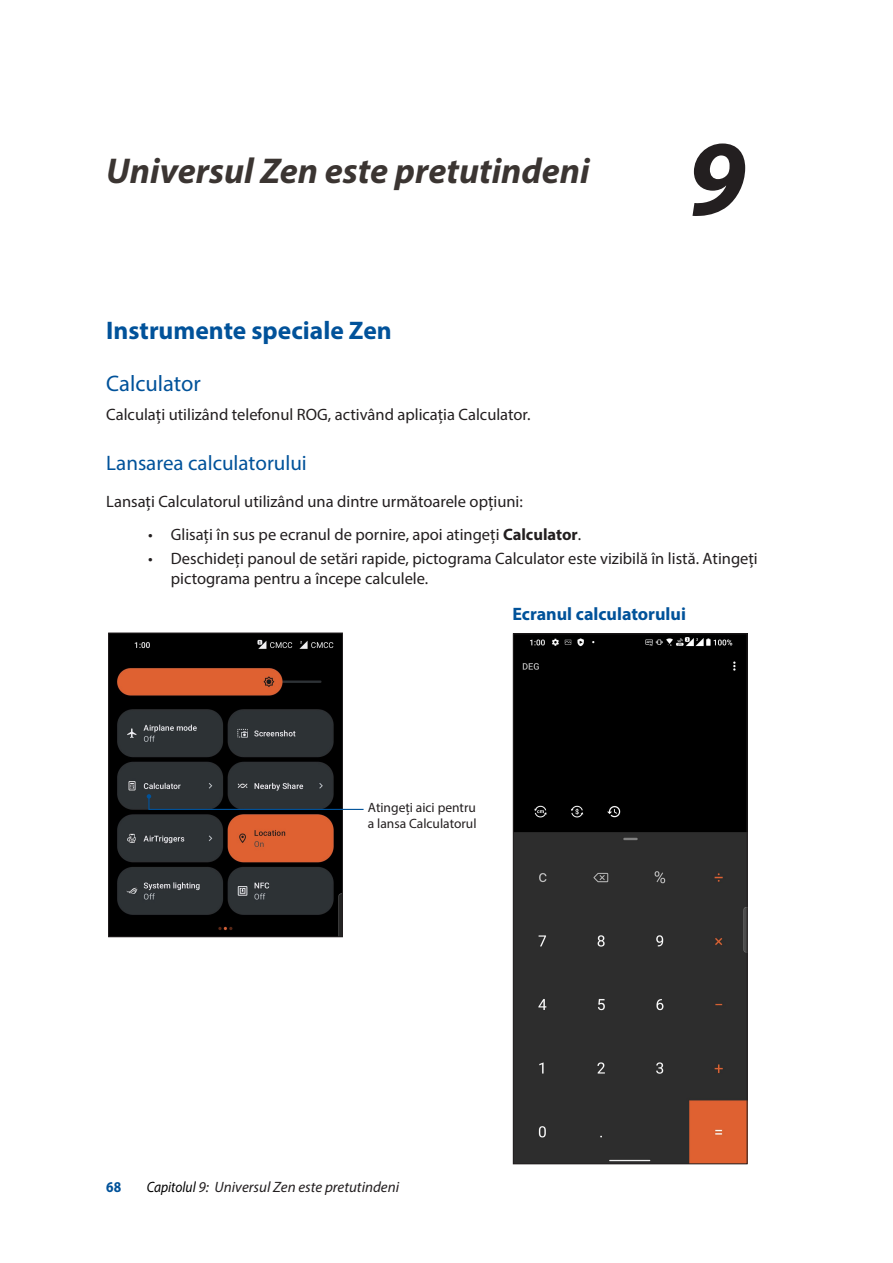
<style>
.page{position:relative;width:893px;height:1263px;background:#fff}
.page>*{position:absolute;margin:0;border:0;box-sizing:border-box;transform-origin:0 0}
.Zen_Chapter_No{font:italic 700 108px "Myriad Pro";color:#231f20}
.Chapter_Title__No_TO{font:italic 700 36px "Myriad Pro";color:#3b3532}
.Zen_Chapter_section{font:700 25.5px "Myriad Pro";color:#01529a}
.Zen_Heading_1{font:22.5px "Myriad Pro";color:#01529a}
.Zen_Heading_2{font:21px "Myriad Pro";color:#01529a}
.Zen_Heading_3__no_TO{font:700 18px "Myriad Pro";color:#01529a}
.Zen_Body_Text{font:16.5px/19.8px "Myriad Pro";color:#231f20}
.Zen_List{font:16.5px "Myriad Pro";color:#231f20}
.t1{font:italic 15px "Myriad Pro";color:#231f20}
.t2{font:700 15px "Myriad Pro";color:#01529a;scale:.9 1}
.Zen_Figure_Label_-_L{font:13.5px/16.2px "Myriad Pro";color:#231f20}
.s1{font-weight:700}
.s2{color:#000}
</style>
<div class="page">
<img style="left:515px;top:636px;width:230px;height:526px">
<div style="left:513px;top:634px;width:234px;height:530px;border:1px solid #231f20"></div>
<img style="left:110px;top:635px;width:231px;height:300px">
<div style="left:108px;top:633px;width:235px;height:304px;border:1px solid #231f20"></div>
<svg style="left:147px;top:794px;width:217px;height:16px;background:#384249"></svg>
<p class="Chapter_Title__No_TO" style="left:106px;top:147px;width:485px">Universul Zen este pretutindeni</p>
<p class="Zen_Chapter_No" style="left:687px;top:108px;width:60px">9</p>
<p class="Zen_Chapter_section" style="left:106px;top:314px;width:287px">Instrumente speciale Zen</p>
<p class="Zen_Heading_1" style="left:106px;top:370px;width:96px">Calculator</p>
<p class="Zen_Body_Text" style="left:106px;top:404px;width:426px">Calculați utilizând telefonul ROG, activând aplicația Calculator.</p>
<p class="Zen_Heading_2" style="left:106px;top:450px;width:202px">Lansarea calculatorului</p>
<p class="Zen_List" style="left:106px;top:491px;width:418px">Lansați Calculatorul utilizând una dintre următoarele opțiuni:</p>
<p class="Zen_Body_Text" style="left:148px;top:524px;width:434px">• Glisați în sus pe ecranul de pornire, apoi atingeți <span class="s1">Calculator</span>.</p>
<p class="Zen_Body_Text" style="left:171px;top:548px;width:588px;text-indent:-22px">• Deschideți panoul de setări rapide, pictograma Calculator este vizibilă în listă. Atingeți pictograma pentru a începe calculele.</p>
<p class="Zen_Heading_3__no_TO" style="left:512px;top:602px;width:175px">Ecranul calculatorului</p>
<p class="Zen_Figure_Label_-_L" style="left:368px;top:799px;width:110px">Atingeți aici pentru a lansa Calculatorul</p>
<p class="t2" style="left:106px;top:1177px;width:18px">68</p>
<p class="t1" style="left:147px;top:1178px;width:254px"><span class="s2">Capitolul</span> 9: Universul Zen este pretutindeni</p>
</div>
